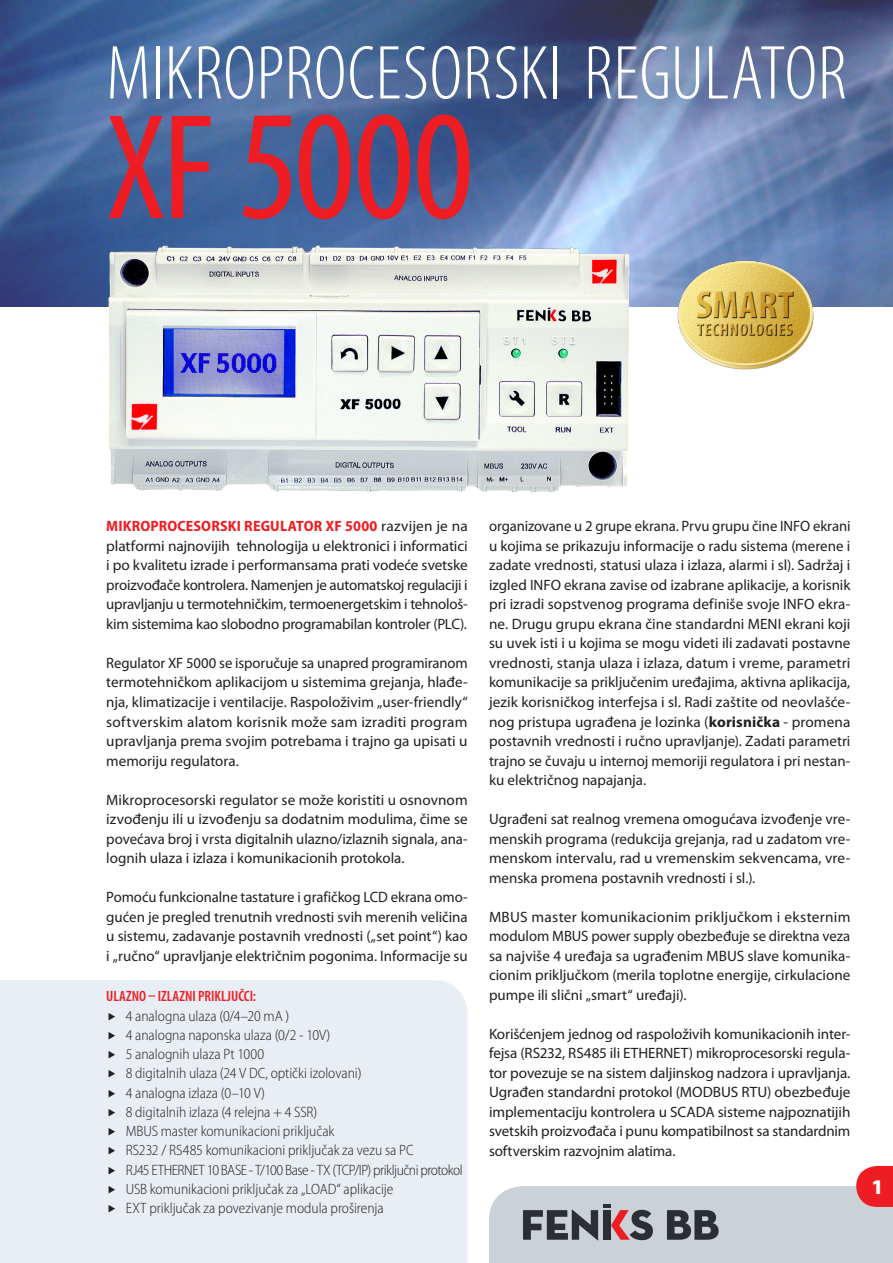
<style>
.page{position:relative;width:893px;height:1263px;background:#fff}
.page>*{position:absolute;margin:0;border:0;box-sizing:border-box;transform-origin:0 0}
.t1{font:condensed 157.5px "Myriad Pro";color:#ee1d23}
.t2{font:300 condensed 77.25px "Myriad Pro";letter-spacing:.005em;color:#fff}
.t3{font:900 21px "Myriad Pro";color:#fff}
.t4{font:15px/19.5px "Myriad Pro";color:#231f20;text-align:justify}
.t5{font:300 semi-condensed 15px/19.2px "Myriad Pro";letter-spacing:-.005em;color:#231f20}
.t6{font:600 condensed 15px "Myriad Pro";color:#ee1d23}
.s1{font-size:151.5px}
.s2{font-weight:700;font-stretch:semi-condensed;color:#ee1d23}
.s3{font-weight:700}
</style>
<div class="page">
<div style="left:0;top:980px;width:468px;height:283px;background:#e9eef5"></div>
<img style="left:0;top:0;width:893px;height:306px">
<img style="left:98px;top:237px;width:541px;height:256px">
<svg style="left:489px;top:1166px;width:404px;height:97px"></svg>
<img style="left:664px;top:240px;width:165px;height:130px">
<svg style="left:109px;top:1012px;width:6px;height:8px"></svg>
<svg style="left:109px;top:1032px;width:6px;height:7px"></svg>
<svg style="left:109px;top:1051px;width:6px;height:7px"></svg>
<svg style="left:109px;top:1070px;width:6px;height:8px"></svg>
<svg style="left:109px;top:1089px;width:6px;height:8px"></svg>
<svg style="left:109px;top:1109px;width:6px;height:7px"></svg>
<svg style="left:109px;top:1128px;width:6px;height:7px"></svg>
<svg style="left:109px;top:1147px;width:6px;height:8px"></svg>
<svg style="left:109px;top:1166px;width:6px;height:8px"></svg>
<svg style="left:109px;top:1186px;width:6px;height:7px"></svg>
<svg style="left:109px;top:1205px;width:6px;height:7px"></svg>
<h2 class="t2" style="left:106px;top:32px;width:742px">МIKROPROCESORSKI REGULATOR</h2>
<h1 class="t1" style="left:106px;top:81px;width:369px"><span class="s1">XF</span> 5000</h1>
<p class="t4" style="left:106px;top:516px;width:363px"><span class="s2">MIKROPROCESORSKI REGULATOR XF 5000</span> razvijen je na platformi najnovijih tehnologija u elektronici i informatici i po kvalitetu izrade i performansama prati vodeće svetske proizvođače kontrolera. Namenjen je automatskoj regulaciji i upravljanju u termotehničkim, termoenergetskim i tehnološ&shy;kim sistemima kao slobodno programabilan kontroler (PLC).</p>
<p class="t4" style="left:106px;top:653px;width:363px">Regulator XF 5000 se isporučuje sa unapred programiranom termotehničkom aplikacijom u sistemima grejanja, hlađe&shy;nja, klimatizacije i ventilacije. Raspoloživim „user-friendly“ softverskim alatom korisnik može sam izraditi program upravljanja prema svojim potrebama i trajno ga upisati u memoriju regulatora.</p>
<p class="t4" style="left:106px;top:789px;width:363px">Mikroprocesorski regulator se može koristiti u osnovnom izvođenju ili u izvođenju sa dodatnim modulima, čime se povećava broj i vrsta digitalnih ulazno/izlaznih signala, ana&shy;lognih ulaza i izlaza i komunikacionih protokola.</p>
<p class="t4" style="left:106px;top:887px;width:363px">Pomoću funkcionalne tastature i grafičkog LCD ekrana omo&shy;gućen je pregled trenutnih vrednosti svih merenih veličina u sistemu, zadavanje postavnih vrednosti („set point“) kao i „ručno“ upravljanje električnim pogonima. Informacije su</p>
<p class="t6" style="left:106px;top:988px;width:151px">ULAZNO – IZLAZNI PRIKLJUČCI:</p>
<p class="t5" style="left:126px;top:1006px;width:339px">4 analogna ulaza (0/4–20 mA )<br>4 analogna naponska ulaza (0/2 - 10V)<br>5 analognih ulaza Pt 1000<br>8 digitalnih ulaza (24 V DC, optički izolovani)<br>4 analogna izlaza (0–10 V)<br>8 digitalnih izlaza (4 relejna + 4 SSR)<br>MBUS master komunikacioni priključak<br>RS232 / RS485 komunikacioni priključak za vezu sa PC<br>RJ45 ETHERNET 10 BASE - T/100 Base - TX (TCP/IP) priključni protokol USB komunikacioni priključak za „LOAD“ aplikacije<br>EXT priključak za povezivanje modula proširenja</p>
<p class="t4" style="left:489px;top:516px;width:363px">organizovane u 2 grupe ekrana. Prvu grupu čine INFO ekrani u kojima se prikazuju informacije o radu sistema (merene i zadate vrednosti, statusi ulaza i izlaza, alarmi i sl). Sadržaj i izgled INFO ekrana zavise od izabrane aplikacije, a korisnik pri izradi sopstvenog programa definiše svoje INFO ekra&shy;ne. Drugu grupu ekrana čine standardni MENI ekrani koji su uvek isti i u kojima se mogu videti ili zadavati postavne vrednosti, stanja ulaza i izlaza, datum i vreme, parametri komunikacije sa priključenim uređajima, aktivna aplikacija, jezik korisničkog interfejsa i sl. Radi zaštite od neovlašće&shy;nog pristupa ugrađena je lozinka (<span class="s3">korisnička</span> - promena postavnih vrednosti i ručno upravljanje). Zadati parametri trajno se čuvaju u internoj memoriji regulatora i pri nestan&shy;ku električnog napajanja.</p>
<p class="t4" style="left:489px;top:809px;width:363px">Ugrađeni sat realnog vremena omogućava izvođenje vre&shy;menskih programa (redukcija grejanja, rad u zadatom vre&shy;menskom intervalu, rad u vremenskim sekvencama, vre&shy;menska promena postavnih vrednosti i sl.).</p>
<p class="t4" style="left:489px;top:906px;width:363px">MBUS master komunikacionim priključkom i eksternim modulom MBUS power supply obezbeđuje se direktna veza sa najviše 4 uređaja sa ugrađenim MBUS slave komunika&shy;cionim priključkom (merila toplotne energije, cirkulacione pumpe ili slični „smart“ uređaji).</p>
<p class="t4" style="left:489px;top:1023px;width:363px">Korišćenjem jednog od raspoloživih komunikacionih inter&shy;fejsa (RS232, RS485 ili ETHERNET) mikroprocesorski regula&shy;tor povezuje se na sistem daljinskog nadzora i upravljanja.<br>Ugrađen standardni protokol (MODBUS RTU) obezbeđuje implementaciju kontrolera u SCADA sisteme najpoznatijih svetskih proizvođača i punu kompatibilnost sa standardnim softverskim razvojnim alatima.</p>
<h3 class="t3" style="left:871px;top:1173px;width:14px">1</h3>
</div>
